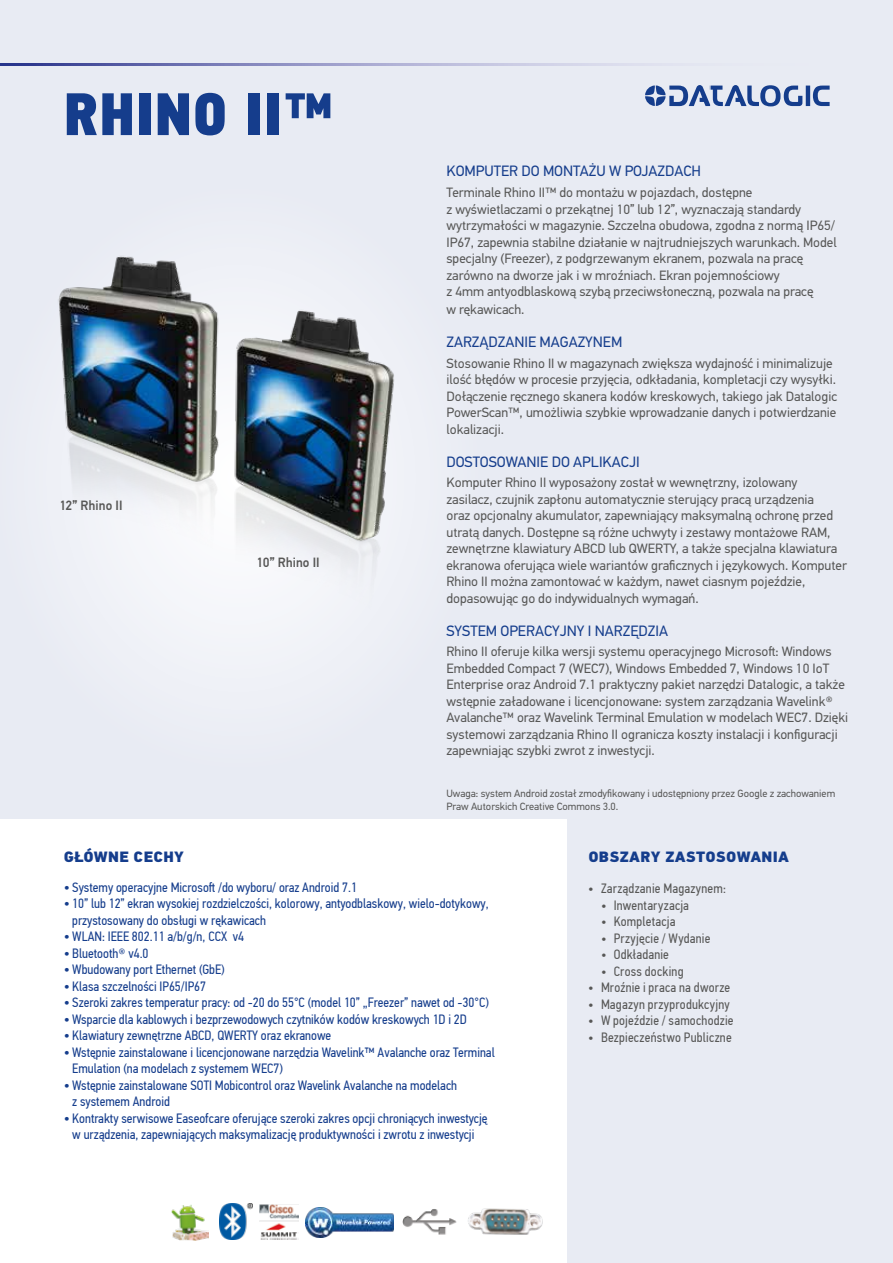
<style>
.page{position:relative;width:893px;height:1263px;background:#e8ebf3}
.page>*{position:absolute;margin:0;border:0;box-sizing:border-box;transform-origin:0 0}
.t1{font:60px "PF Din Text Cond Pro X Black";letter-spacing:.01em;color:#153d8c}
.t2{font:15px "PF Din Text Pro";color:#153d8c}
.t3{font:900 15px "PF Din Text Pro";letter-spacing:.02em;color:#153d8c}
.t4{font:13.5px/16.5px "PF Din Text Pro";color:#575756}
.t5{font:13.5px/16.5px "PF Din Text Cond Pro";color:#153d8c}
.t6{font:13.5px "PF Din Text Cond Pro";letter-spacing:.015em;color:#575756}
.t7{font:500 13.5px "PF Din Text Pro";letter-spacing:.005em;color:#575756;scale:.95 1}
.t8{font:10.5px/12.6px "PF Din Text Pro";color:#575756}
.s1{font-size:15px}
</style>
<div class="page">
<svg style="left:0;top:64px;width:645px;height:1px"></svg>
<img style="left:58px;top:256px;width:336px;height:362px">
<div style="left:0;top:820px;width:567px;height:443px;background:#fff"></div>
<img style="left:402px;top:1209px;width:55px;height:26px">
<img style="left:468px;top:1208px;width:75px;height:27px">
<img style="left:220px;top:1204px;width:33px;height:36px">
<img style="left:260px;top:1204px;width:38px;height:36px">
<img style="left:305px;top:1207px;width:89px;height:30px">
<img style="left:172px;top:1205px;width:37px;height:35px">
<svg style="left:645px;top:85px;width:185px;height:21px"></svg>
<h1 class="t1" style="left:64px;top:77px;width:271px">RHINO II™</h1>
<p class="t7" style="left:59px;top:497px;width:68px">12” Rhino II</p>
<p class="t7" style="left:257px;top:554px;width:68px">10” Rhino II</p>
<p class="t2" style="left:446px;top:162px;width:256px">KOMPUTER DO MONTAŻU W POJAZDACH</p>
<p class="t4" style="left:446px;top:184px;width:392px">Terminale Rhino II™ do montażu w pojazdach, dostępne<br>z wyświetlaczami o przekątnej 10” lub 12”, wyznaczają standardy wytrzymałości w magazynie. Szczelna obudowa, zgodna z normą IP65/ IP67, zapewnia stabilne działanie w najtrudniejszych warunkach. Model specjalny (Freezer), z podgrzewanym ekranem, pozwala na pracę zarówno na dworze jak i w mroźniach. Ekran pojemnościowy<br>z 4mm antyodblaskową szybą przeciwsłoneczną, pozwala na pracę</p>
<p class="t4" style="left:446px;top:301px;width:80px">w rękawicach.</p>
<p class="t2" style="left:446px;top:333px;width:177px">ZARZĄDZANIE MAGAZYNEM</p>
<p class="t4" style="left:446px;top:355px;width:392px">Stosowanie Rhino II w magazynach zwiększa wydajność i minimalizuje ilość błędów w procesie przyjęcia, odkładania, kompletacji czy wysyłki.<br>Dołączenie ręcznego skanera kodów kreskowych, takiego jak Datalogic PowerScan™, umożliwia szybkie wprowadzanie danych i potwierdzanie lokalizacji.</p>
<p class="t2" style="left:446px;top:452px;width:195px">DOSTOSOWANIE DO APLIKACJI</p>
<p class="t4" style="left:446px;top:474px;width:402px">Komputer Rhino II wyposażony został w wewnętrzny, izolowany zasilacz, czujnik zapłonu automatycznie sterujący pracą urządzenia<br>oraz opcjonalny akumulator, zapewniający maksymalną ochronę przed utratą danych. Dostępne są różne uchwyty i zestawy montażowe RAM, zewnętrzne klawiatury ABCD lub QWERTY, a także specjalna klawiatura ekranowa oferująca wiele wariantów graficznych i językowych. Komputer Rhino II można zamontować w każdym, nawet ciasnym pojeździe, dopasowując go do indywidualnych wymagań.</p>
<p class="t2" style="left:446px;top:622px;width:223px">SYSTEM OPERACYJNY I NARZĘDZIA</p>
<p class="t4" style="left:446px;top:644px;width:403px">Rhino II oferuje kilka wersji systemu operacyjnego Microsoft: Windows Embedded Compact 7 (WEC7), Windows Embedded 7, Windows 10 IoT Enterprise oraz Android 7.1 praktyczny pakiet narzędzi Datalogic, a także wstępnie załadowane i licencjonowane: system zarządzania Wavelink® Avalanche™ oraz Wavelink Terminal Emulation w modelach WEC7. Dzięki systemowi zarządzania Rhino II ogranicza koszty instalacji i konfiguracji zapewniając szybki zwrot z inwestycji.</p>
<p class="t8" style="left:446px;top:787px;width:390px">Uwaga: system Android został zmodyfikowany i udostępniony przez Google z zachowaniem<br>Praw Autorskich Creative Commons 3.0.</p>
<p class="t3" style="left:64px;top:847px;width:122px">GŁÓWNE CECHY</p>
<p class="t5" style="left:64px;top:879px;width:295px"><span class="s1">•</span> Systemy operacyjne Microsoft /do wyboru/ oraz Android 7.1</p>
<p class="t5" style="left:72px;top:895px;width:418px;text-indent:-9px"><span class="s1">•</span> 10” lub 12” ekran wysokiej rozdzielczości, kolorowy, antyodblaskowy, wielo-dotykowy, przystosowany do obsługi w rękawicach</p>
<p class="t5" style="left:64px;top:928px;width:182px"><span class="s1">•</span> WLAN: IEEE 802.11 a/b/g/n, CCX v4</p>
<p class="t5" style="left:64px;top:945px;width:86px"><span class="s1">•</span> Bluetooth® v4.0</p>
<p class="t5" style="left:64px;top:961px;width:162px"><span class="s1">•</span> Wbudowany port Ethernet (GbE)</p>
<p class="t5" style="left:64px;top:978px;width:144px"><span class="s1">•</span> Klasa szczelności IP65/IP67</p>
<p class="t5" style="left:64px;top:994px;width:426px"><span class="s1">•</span> Szeroki zakres temperatur pracy: od -20 do 55°C (model 10” „Freezer” nawet od -30°C)</p>
<p class="t5" style="left:64px;top:1011px;width:405px"><span class="s1">•</span> Wsparcie dla kablowych i bezprzewodowych czytników kodów kreskowych 1D i 2D</p>
<p class="t5" style="left:64px;top:1027px;width:269px"><span class="s1">•</span> Klawiatury zewnętrzne ABCD, QWERTY oraz ekranowe</p>
<p class="t5" style="left:72px;top:1044px;width:424px;text-indent:-9px"><span class="s1">•</span> Wstępnie zainstalowane i licencjonowane narzędzia Wavelink™ Avalanche oraz Terminal<br>Emulation (na modelach z systemem WEC7)</p>
<p class="t5" style="left:72px;top:1077px;width:386px;text-indent:-9px"><span class="s1">•</span> Wstępnie zainstalowane SOTI Mobicontrol oraz Wavelink Avalanche na modelach z systemem Android</p>
<p class="t5" style="left:64px;top:1110px;width:425px;text-align:center"><span class="s1">•</span> Kontrakty serwisowe Easeofcare oferujące szeroki zakres opcji chroniących inwestycję w urządzenia, zapewniających maksymalizację produktywności i zwrotu z inwestycji</p>
<p class="t3" style="left:588px;top:847px;width:202px">OBSZARY ZASTOSOWANIA</p>
<p class="t6" style="left:588px;top:880px;width:139px">• Zarządzanie Magazynem:</p>
<p class="t6" style="left:601px;top:897px;width:90px">• Inwentaryzacja</p>
<p class="t6" style="left:601px;top:913px;width:76px">• Kompletacja</p>
<p class="t6" style="left:601px;top:930px;width:111px">• Przyjęcie / Wydanie</p>
<p class="t6" style="left:601px;top:946px;width:70px">• Odkładanie</p>
<p class="t6" style="left:601px;top:963px;width:84px">• Cross docking</p>
<p class="t6" style="left:588px;top:979px;width:143px">• Mroźnie i praca na dworze</p>
<p class="t6" style="left:588px;top:996px;width:143px">• Magazyn przyprodukcyjny</p>
<p class="t6" style="left:588px;top:1012px;width:147px">• W pojeździe / samochodzie</p>
<p class="t6" style="left:588px;top:1029px;width:145px">• Bezpieczeństwo Publiczne</p>
</div>
